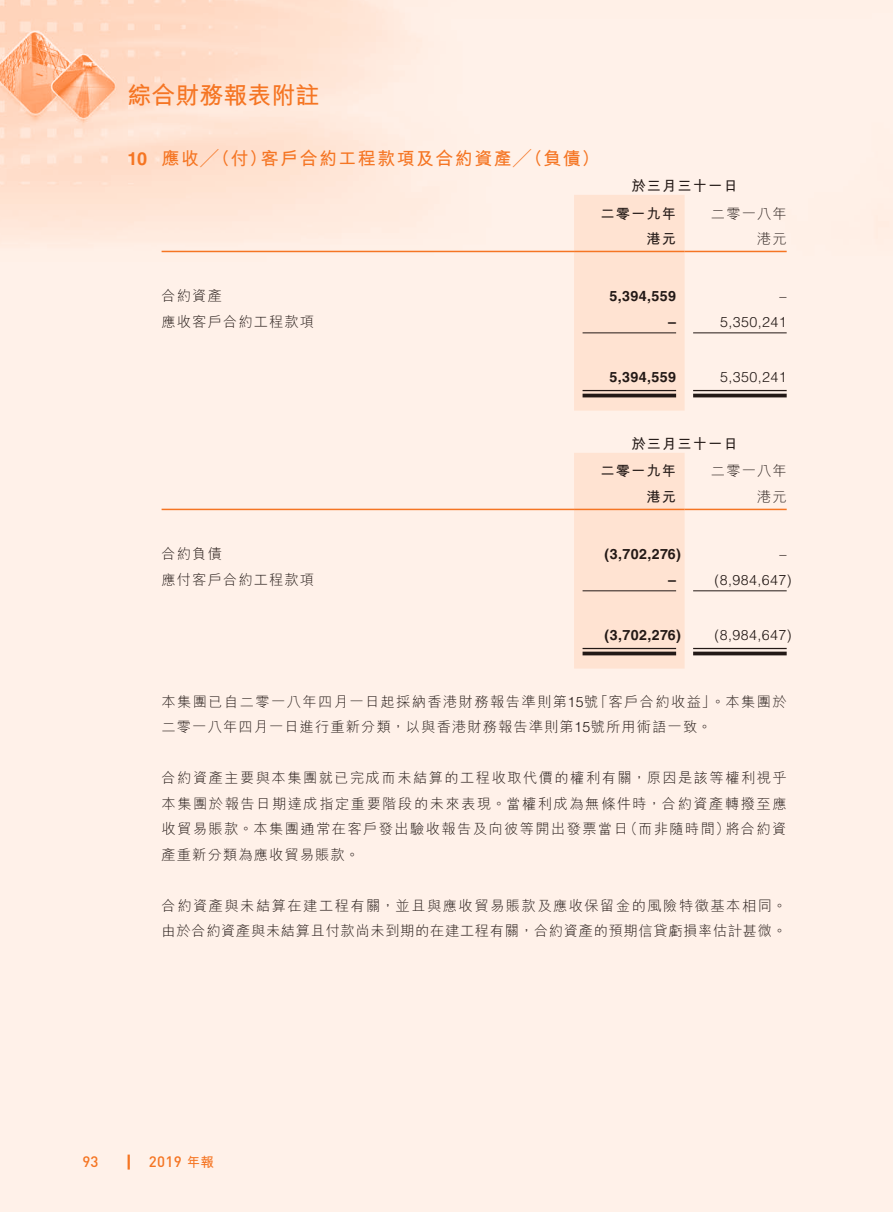
<style>
.page{position:relative;width:893px;height:1212px;background:#fff}
.page>*{position:absolute;margin:0;border:0;box-sizing:border-box;transform-origin:0 0}
.t1{font:700 24px "M Hei HK";color:#f57523}
.t2{font:700 18px "M Hei HK";letter-spacing:.08em;color:#f57523}
.t3{font:700 18px "Helvetica LT Std";color:#f57523}
.t4{font:500 15px "DIN Pro";letter-spacing:.025em;color:#f57523}
.t5{font:300 14.25px/25.5px "M Hei HK";letter-spacing:.1em;color:#231916;text-align:right}
.t6{font:300 14.25px/25.5px "M Hei HK";letter-spacing:.08em;color:#231916}
.t7{font:300 14.25px/25.5px "M Hei HK";letter-spacing:.045em;color:#231916}
.t8{font:300 14.25px "Helvetica LT Std";letter-spacing:.03em;color:#231916}
.t9{font:700 14.25px "Helvetica LT Std";letter-spacing:.03em;color:#231916}
.t10{font:700 14.25px "M Hei HK";letter-spacing:.08em;color:#231916}
.t11{font:700 13.5px "M Hei HK";color:#f57523}
.s1{font-family:"Helvetica LT Std"}
</style>
<div class="page">
<div style="left:0;top:0;width:892px;height:1212px;background:#fff1e9"></div>
<img style="left:0;top:0;width:787px;height:253px">
<svg style="left:128px;top:1154px;width:2px;height:15px"></svg>
<div style="left:574px;top:195px;width:111px;height:216px;background:#ffe3d2"></div>
<hr style="left:162px;top:251px;width:412px;height:1px;background:#f57523">
<hr style="left:574px;top:251px;width:111px;height:1px;background:#f57523">
<hr style="left:685px;top:251px;width:102px;height:1px;background:#f57523">
<hr style="left:583px;top:332px;width:93px;height:1px;background:#231916">
<hr style="left:693px;top:332px;width:94px;height:1px;background:#231916">
<hr style="left:583px;top:390px;width:93px;height:1px;background:#231916">
<hr style="left:583px;top:394px;width:93px;height:3px;background:#231916">
<hr style="left:693px;top:390px;width:94px;height:1px;background:#231916">
<hr style="left:693px;top:394px;width:94px;height:3px;background:#231916">
<div style="left:574px;top:453px;width:111px;height:215px;background:#ffe3d2"></div>
<hr style="left:162px;top:509px;width:412px;height:1px;background:#f57523">
<hr style="left:574px;top:509px;width:111px;height:1px;background:#f57523">
<hr style="left:685px;top:509px;width:102px;height:1px;background:#f57523">
<hr style="left:583px;top:590px;width:93px;height:1px;background:#231916">
<hr style="left:693px;top:590px;width:94px;height:1px;background:#231916">
<hr style="left:583px;top:648px;width:93px;height:1px;background:#231916">
<hr style="left:583px;top:652px;width:93px;height:3px;background:#231916">
<hr style="left:693px;top:648px;width:94px;height:1px;background:#231916">
<hr style="left:693px;top:652px;width:94px;height:3px;background:#231916">
<h1 class="t1" style="left:128px;top:78px;width:193px">綜合財務報表附註</h1>
<p class="t3" style="left:128px;top:148px;width:21px">10</p>
<p class="t2" style="left:162px;top:145px;width:107px">應收╱（付）</p>
<p class="t2" style="left:261px;top:145px;width:340px">客戶合約工程款項及合約資產╱（負債(</p>
<p class="t10" style="left:631px;top:175px;width:108px">於三月三十一日</p>
<p class="t5" style="left:711px;top:200px;width:77px">二零一八年</p>
<p class="t10" style="left:600px;top:203px;width:77px">二零一九年</p>
<p class="t10" style="left:646px;top:228px;width:31px">港元</p>
<p class="t5" style="left:757px;top:225px;width:31px">港元</p>
<p class="t5" style="left:162px;top:283px;width:62px">合約資產</p>
<p class="t6" style="left:162px;top:308px;width:154px">應收客戶合約工程款項</p>
<p class="t9" style="left:610px;top:288px;width:68px">5,394,559</p>
<p class="t9" style="left:668px;top:313px;width:9px">–</p>
<p class="t9" style="left:610px;top:369px;width:68px">5,394,559</p>
<p class="t8" style="left:779px;top:287px;width:9px">–</p>
<p class="t8" style="left:720px;top:313px;width:68px">5,350,241</p>
<p class="t8" style="left:720px;top:368px;width:68px">5,350,241</p>
<p class="t10" style="left:631px;top:433px;width:108px">於三月三十一日</p>
<p class="t5" style="left:711px;top:458px;width:77px">二零一八年</p>
<p class="t10" style="left:600px;top:461px;width:77px">二零一九年</p>
<p class="t5" style="left:162px;top:541px;width:62px">合約負債</p>
<p class="t6" style="left:162px;top:566px;width:154px">應付客戶合約工程款項</p>
<p class="t10" style="left:646px;top:486px;width:31px">港元</p>
<p class="t5" style="left:757px;top:483px;width:31px">港元</p>
<p class="t9" style="left:605px;top:546px;width:78px">)3,702,276(</p>
<p class="t8" style="left:779px;top:545px;width:9px">–</p>
<p class="t9" style="left:668px;top:571px;width:9px">–</p>
<p class="t8" style="left:715px;top:571px;width:78px">)8,984,647(</p>
<p class="t9" style="left:605px;top:627px;width:78px">)3,702,276(</p>
<p class="t8" style="left:715px;top:626px;width:78px">)8,984,647(</p>
<p class="t5" style="left:594px;top:688px;width:194px">「客戶合約收益」。本集團於</p>
<p class="t6" style="left:162px;top:688px;width:552px">本集團已自二零一八年四月一日起採納香港財務報告準則第<span class="s1">15</span>號<br>二零一八年四月一日進行重新分類，以與香港財務報告準則第<span class="s1">15</span>號所用術語一致。</p>
<p class="t5" style="left:162px;top:765px;width:627px">合約資產主要與本集團就已完成而未結算的工程收取代價的權利有關，原因是該等權利視乎本集團於報告日期達成指定重要階段的未來表現。當權利成為無條件時，合約資產轉撥至應將合約資</p>
<p class="t5" style="left:624px;top:816px;width:108px">（而非隨時間）</p>
<p class="t5" style="left:162px;top:816px;width:468px;text-align:left">收貿易賬款。本集團通常在客戶發出驗收報告及向彼等開出發票當日產重新分類為應收貿易賬款。</p>
<p class="t7" style="left:162px;top:892px;width:627px">合約資產與未結算在建工程有關，並且與應收貿易賬款及應收保留金的風險特徵基本相同。由於合約資產與未結算且付款尚未到期的在建工程有關，合約資產的預期信貸虧損率估計甚微。</p>
<p class="t4" style="left:82px;top:1152px;width:17px">93</p>
<p class="t11" style="left:187px;top:1152px;width:29px">年報</p>
<p class="t4" style="left:149px;top:1152px;width:35px">2019</p>
</div>
